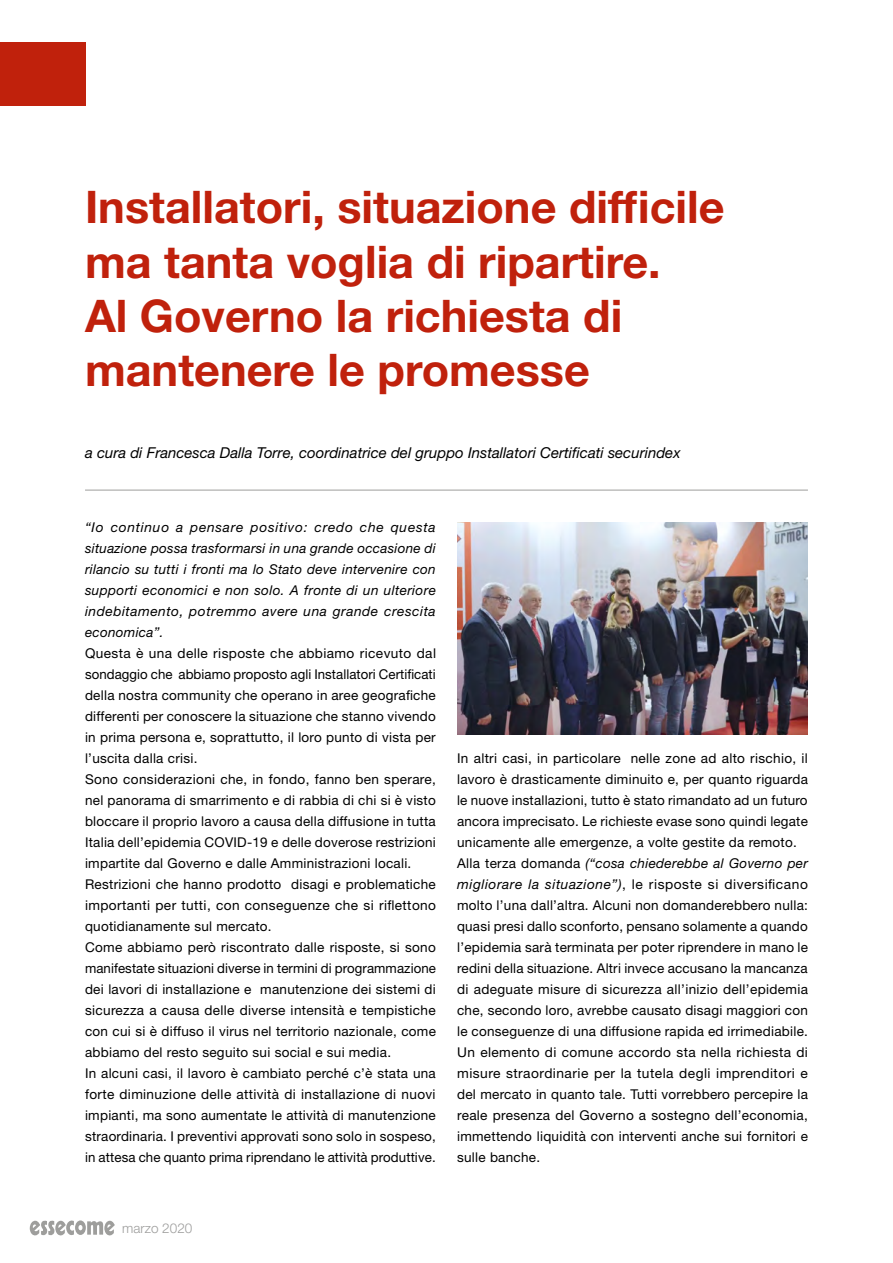
<style>
.page{position:relative;width:893px;height:1263px;background:#fff}
.page>*{position:absolute;margin:0;border:0;box-sizing:border-box;transform-origin:0 0}
.t1{font:700 45px/54px "Helvetica Neue LT Std";color:#c0210c}
.t2{font:italic 15px "Helvetica Neue LT Std";color:#000}
.t3{font:13.5px/21px "Helvetica Neue LT Std";letter-spacing:.02em;color:#000}
.t4{font:italic 13.5px/21px "Helvetica Neue LT Std";letter-spacing:.035em;color:#000;text-align:justify}
.t5{font:300 13.5px "Helvetica Neue LT Std";color:#9d9d9c}
.s1{font-style:italic}
</style>
<div class="page">
<div style="left:0;top:43px;width:85px;height:63px;background:#c0210c"></div>
<hr style="left:85px;top:490px;width:723px;height:1px;background:#9d9d9c">
<img style="left:457px;top:522px;width:351px;height:212px">
<svg style="left:30px;top:1220px;width:85px;height:16px"></svg>
<h1 class="t1" style="left:85px;top:179px;width:641px">Installatori, situazione difficile ma tanta voglia di ripartire.<br>Al Governo la richiesta di mantenere le promesse</h1>
<p class="t2" style="left:85px;top:444px;width:597px">a cura di Francesca Dalla Torre, coordinatrice del gruppo Installatori Certificati securindex</p>
<p class="t4" style="left:85px;top:516px;width:352px">“Io continuo a pensare positivo: credo che questa situazione possa trasformarsi in una grande occasione di rilancio su tutti i fronti ma lo Stato deve intervenire con supporti economici e non solo. A fronte di un ulteriore indebitamento, potremmo avere una grande crescita economica”.</p>
<p class="t3" style="left:85px;top:642px;width:352px">Questa è una delle risposte che abbiamo ricevuto dal sondaggio che abbiamo proposto agli Installatori Certificati della nostra community che operano in aree geografiche differenti per conoscere la situazione che stanno vivendo in prima persona e, soprattutto, il loro punto di vista per l’uscita dalla crisi.<br>Sono considerazioni che, in fondo, fanno ben sperare, nel panorama di smarrimento e di rabbia di chi si è visto bloccare il proprio lavoro a causa della diffusione in tutta Italia dell’epidemia COVID-19 e delle doverose restrizioni impartite dal Governo e dalle Amministrazioni locali.<br>Restrizioni che hanno prodotto disagi e problematiche importanti per tutti, con conseguenze che si riflettono quotidianamente sul mercato.<br>Come abbiamo però riscontrato dalle risposte, si sono manifestate situazioni diverse in termini di programmazione dei lavori di installazione e manutenzione dei sistemi di sicurezza a causa delle diverse intensità e tempistiche con cui si è diffuso il virus nel territorio nazionale, come abbiamo del resto seguito sui social e sui media.<br>In alcuni casi, il lavoro è cambiato perché c’è stata una forte diminuzione delle attività di installazione di nuovi impianti, ma sono aumentate le attività di manutenzione straordinaria. I preventivi approvati sono solo in sospeso, in attesa che quanto prima riprendano le attività produttive.</p>
<p class="t3" style="left:457px;top:747px;width:352px">In altri casi, in particolare nelle zone ad alto rischio, il lavoro è drasticamente diminuito e, per quanto riguarda le nuove installazioni, tutto è stato rimandato ad un futuro ancora imprecisato. Le richieste evase sono quindi legate unicamente alle emergenze, a volte gestite da remoto.<br>Alla terza domanda <span class="s1">(“cosa chiederebbe al Governo per migliorare la situazione”)</span>, le risposte si diversificano molto l’una dall’altra. Alcuni non domanderebbero nulla: quasi presi dallo sconforto, pensano solamente a quando l’epidemia sarà terminata per poter riprendere in mano le redini della situazione. Altri invece accusano la mancanza di adeguate misure di sicurezza all’inizio dell’epidemia che, secondo loro, avrebbe causato disagi maggiori con le conseguenze di una diffusione rapida ed irrimediabile.<br>Un elemento di comune accordo sta nella richiesta di misure straordinarie per la tutela degli imprenditori e del mercato in quanto tale. Tutti vorrebbero percepire la reale presenza del Governo a sostegno dell’economia, immettendo liquidità con interventi anche sui fornitori e sulle banche.</p>
<p class="t5" style="left:122px;top:1220px;width:72px">marzo 2020</p>
</div>
